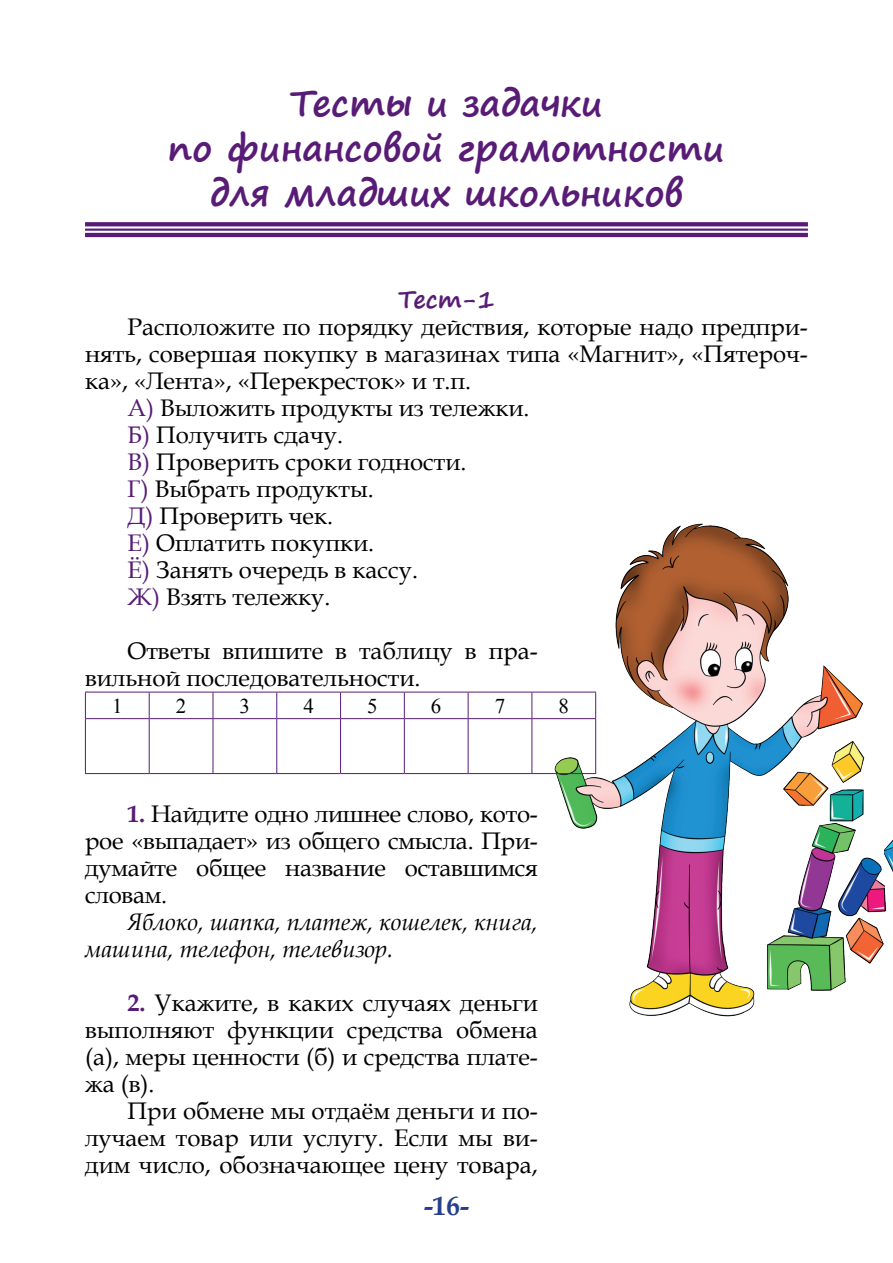
<style>
.page{position:relative;width:893px;height:1263px;background:#fff}
.page>*{position:absolute;margin:0;border:0;box-sizing:border-box;transform-origin:0 0}
.t1{font:700 36px/45px "Segoe Print";color:#581c77;text-align:center}
.t2{font:700 27px "Book Antiqua";color:#253f8e}
.t3{font:24px/27px "Book Antiqua";color:#000001;text-align:justify}
.t4{font:italic 24px/27px "Book Antiqua";color:#000001}
.t5{font:700 24px "Segoe Print";color:#581c77}
.t6{font:21px "Times New Roman";color:#000001}
.s1{color:#581c77}
.s2{font-weight:700;color:#581c77}
</style>
<div class="page">
<img style="left:550px;top:523px;width:343px;height:494px">
<hr style="left:85px;top:692px;width:64px;height:1px;background:#581c77">
<svg style="left:85px;top:692px;width:1px;height:26px"></svg>
<hr style="left:149px;top:692px;width:64px;height:1px;background:#581c77">
<svg style="left:149px;top:692px;width:1px;height:26px"></svg>
<hr style="left:213px;top:692px;width:64px;height:1px;background:#581c77">
<svg style="left:213px;top:692px;width:1px;height:26px"></svg>
<hr style="left:277px;top:692px;width:64px;height:1px;background:#581c77">
<svg style="left:276px;top:692px;width:1px;height:26px"></svg>
<hr style="left:341px;top:692px;width:63px;height:1px;background:#581c77">
<svg style="left:340px;top:692px;width:1px;height:26px"></svg>
<hr style="left:404px;top:692px;width:64px;height:1px;background:#581c77">
<svg style="left:404px;top:692px;width:1px;height:26px"></svg>
<hr style="left:468px;top:692px;width:64px;height:1px;background:#581c77">
<svg style="left:468px;top:692px;width:1px;height:26px"></svg>
<hr style="left:532px;top:692px;width:64px;height:1px;background:#581c77">
<svg style="left:531px;top:692px;width:1px;height:26px"></svg>
<svg style="left:595px;top:692px;width:1px;height:26px"></svg>
<hr style="left:85px;top:718px;width:64px;height:1px;background:#581c77">
<hr style="left:85px;top:719px;width:1px;height:54px;background:#581c77">
<hr style="left:149px;top:718px;width:64px;height:1px;background:#581c77">
<hr style="left:149px;top:719px;width:1px;height:54px;background:#581c77">
<hr style="left:213px;top:718px;width:64px;height:1px;background:#581c77">
<hr style="left:213px;top:719px;width:1px;height:54px;background:#581c77">
<hr style="left:277px;top:718px;width:64px;height:1px;background:#581c77">
<hr style="left:276px;top:719px;width:1px;height:54px;background:#581c77">
<hr style="left:341px;top:718px;width:63px;height:1px;background:#581c77">
<hr style="left:340px;top:719px;width:1px;height:54px;background:#581c77">
<hr style="left:404px;top:718px;width:64px;height:1px;background:#581c77">
<hr style="left:404px;top:719px;width:1px;height:54px;background:#581c77">
<hr style="left:468px;top:718px;width:64px;height:1px;background:#581c77">
<hr style="left:468px;top:719px;width:1px;height:54px;background:#581c77">
<hr style="left:532px;top:718px;width:64px;height:1px;background:#581c77">
<hr style="left:531px;top:719px;width:1px;height:54px;background:#581c77">
<hr style="left:595px;top:719px;width:1px;height:54px;background:#581c77">
<hr style="left:85px;top:773px;width:64px;height:1px;background:#581c77">
<hr style="left:149px;top:773px;width:64px;height:1px;background:#581c77">
<hr style="left:213px;top:773px;width:64px;height:1px;background:#581c77">
<hr style="left:277px;top:773px;width:64px;height:1px;background:#581c77">
<hr style="left:341px;top:773px;width:63px;height:1px;background:#581c77">
<hr style="left:404px;top:773px;width:64px;height:1px;background:#581c77">
<hr style="left:468px;top:773px;width:64px;height:1px;background:#581c77">
<hr style="left:532px;top:773px;width:64px;height:1px;background:#581c77">
<svg style="left:85px;top:222px;width:723px;height:4px;background:#5d237b"></svg>
<hr style="left:85px;top:229px;width:723px;height:2px;background:#581c77">
<hr style="left:85px;top:233px;width:723px;height:4px;background:#581c77">
<h1 class="t1" style="left:168px;top:79px;width:558px">Тесты и задачки<br>по финансовой грамотности для младших школьников</h1>
<p class="t5" style="left:398px;top:277px;width:98px">Тест-1</p>
<p class="t3" style="left:128px;top:312px;width:682px">Расположите по порядку действия, которые надо предпри-</p>
<p class="t3" style="left:85px;top:339px;width:724px">нять, совершая покупку в магазинах типа «Магнит», «Пятероч-</p>
<p class="t3" style="left:85px;top:366px;width:388px">ка», «Лента», «Перекресток» и т.п.</p>
<p class="t3" style="left:128px;top:393px;width:403px"><span class="s1">A)</span> Выложить продукты из тележки.</p>
<p class="t3" style="left:128px;top:420px;width:217px"><span class="s1">Б)</span> Получить сдачу.</p>
<p class="t3" style="left:128px;top:447px;width:340px"><span class="s1">В)</span> Проверить сроки годности.</p>
<p class="t3" style="left:128px;top:474px;width:248px"><span class="s1">Г)</span> Выбрать продукты.</p>
<p class="t3" style="left:128px;top:501px;width:207px"><span class="s1">Д)</span> Проверить чек.</p>
<p class="t3" style="left:128px;top:528px;width:248px"><span class="s1">Е)</span> Оплатить покупки.</p>
<p class="t3" style="left:128px;top:555px;width:292px"><span class="s1">Ё)</span> Занять очередь в кассу.</p>
<p class="t3" style="left:128px;top:582px;width:205px"><span class="s1">Ж)</span> Взять тележку.</p>
<p class="t3" style="left:85px;top:636px;width:454px;text-indent:43px">Ответы впишите в таблицу в пра&shy;вильной последовательности.</p>
<p class="t6" style="left:112px;top:691px;width:12px">1</p>
<p class="t6" style="left:176px;top:691px;width:12px">2</p>
<p class="t6" style="left:240px;top:691px;width:12px">3</p>
<p class="t6" style="left:303px;top:691px;width:12px">4</p>
<p class="t6" style="left:367px;top:691px;width:12px">5</p>
<p class="t6" style="left:431px;top:691px;width:12px">6</p>
<p class="t6" style="left:495px;top:691px;width:12px">7</p>
<p class="t6" style="left:558px;top:691px;width:12px">8</p>
<p class="t3" style="left:85px;top:800px;width:454px;text-indent:43px"><span class="s2">1.</span> Найдите одно лишнее слово, кото&shy;рое «выпадает» из общего смысла. При&shy;думайте общее название оставшимся словам.</p>
<p class="t4" style="left:85px;top:908px;width:454px;text-indent:43px">Яблоко, шапка, платеж, кошелек, книга, машина, телефон, телевизор.</p>
<p class="t3" style="left:85px;top:989px;width:454px;text-indent:43px"><span class="s2">2.</span> Укажите, в каких случаях деньги выполняют функции средства обмена (а), меры ценности (б) и средства плате&shy;жа (в).</p>
<p class="t3" style="left:85px;top:1097px;width:454px;text-indent:43px">При обмене мы отдаём деньги и по&shy;лучаем товар или услугу. Если мы ви&shy;дим число, обозначающее цену товара,</p>
<p class="t2" style="left:424px;top:1187px;width:46px">-16-</p>
</div>
